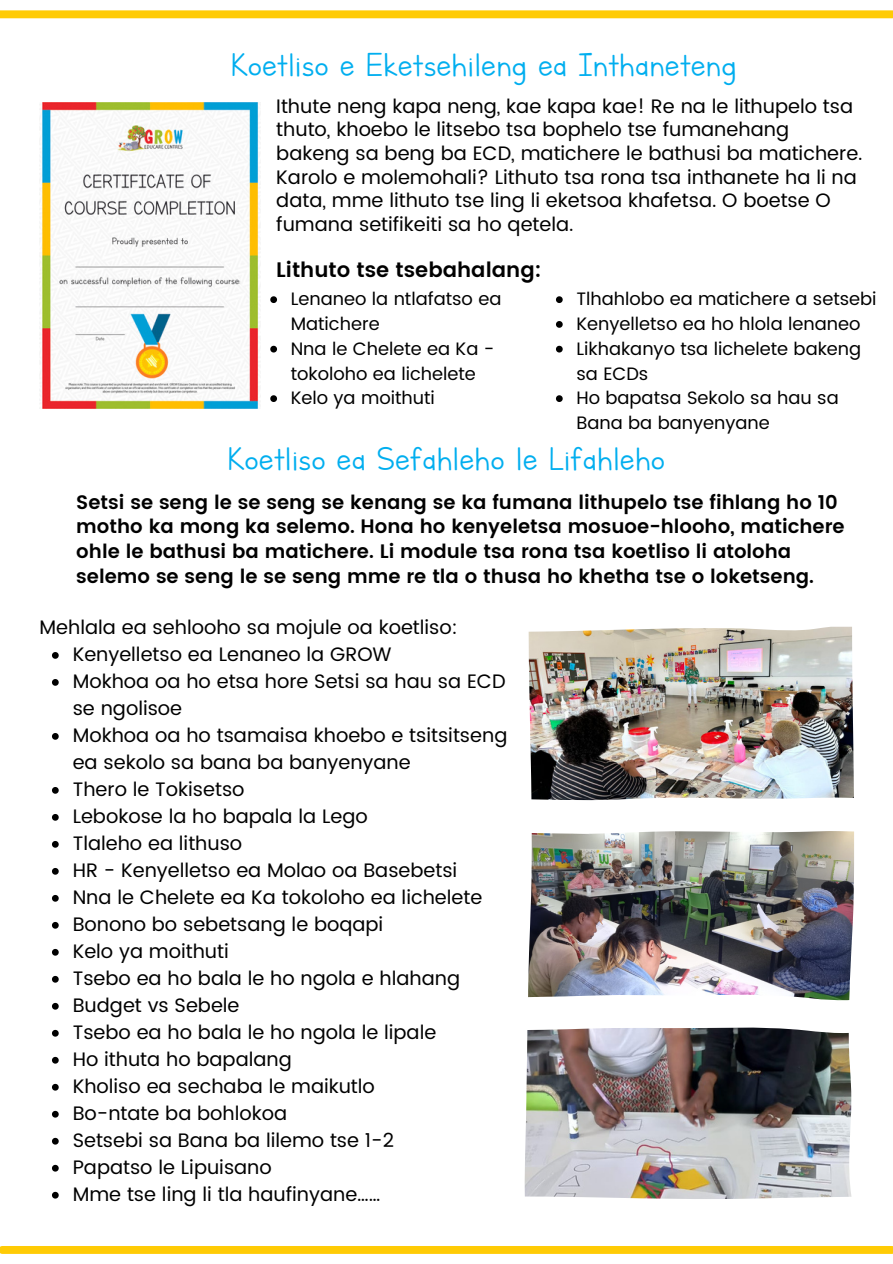
<style>
.page{position:relative;width:893px;height:1264px;background:#fff}
.page>*{position:absolute;margin:0;border:0;box-sizing:border-box;transform-origin:0 0}
.t1{font:39px "Lettersfor Learners";color:#00aeef}
.t2{font:600 21px "Poppins";color:#000}
.t3{font:19.5px/23.5px "Poppins";color:#000}
.t4{font:600 19.5px/24.8px "Poppins";color:#000}
.t5{font:18px/24.8px "Poppins";color:#000}
</style>
<div class="page">
<img style="left:528px;top:626px;width:325px;height:174px">
<img style="left:528px;top:831px;width:326px;height:169px">
<img style="left:525px;top:1027px;width:326px;height:172px">
<svg style="left:0;top:10px;width:892px;height:8px;background:#ffcd10"></svg>
<div style="left:0;top:1246px;width:892px;height:7px;background:#ffcb05"></div>
<img style="left:40px;top:103px;width:220px;height:305px">
<svg style="left:52px;top:652px;width:7px;height:6px"></svg>
<svg style="left:52px;top:679px;width:7px;height:6px"></svg>
<svg style="left:52px;top:733px;width:7px;height:6px"></svg>
<svg style="left:52px;top:787px;width:7px;height:6px"></svg>
<svg style="left:52px;top:814px;width:7px;height:6px"></svg>
<svg style="left:52px;top:841px;width:7px;height:6px"></svg>
<svg style="left:52px;top:868px;width:7px;height:6px"></svg>
<svg style="left:52px;top:895px;width:7px;height:6px"></svg>
<svg style="left:52px;top:921px;width:7px;height:7px"></svg>
<svg style="left:52px;top:948px;width:7px;height:7px"></svg>
<svg style="left:52px;top:975px;width:7px;height:7px"></svg>
<svg style="left:52px;top:1002px;width:7px;height:7px"></svg>
<svg style="left:52px;top:1029px;width:7px;height:7px"></svg>
<svg style="left:52px;top:1056px;width:7px;height:7px"></svg>
<svg style="left:52px;top:1083px;width:7px;height:7px"></svg>
<svg style="left:52px;top:1110px;width:7px;height:7px"></svg>
<svg style="left:52px;top:1137px;width:7px;height:7px"></svg>
<svg style="left:52px;top:1164px;width:7px;height:7px"></svg>
<svg style="left:52px;top:1191px;width:7px;height:7px"></svg>
<svg style="left:270px;top:296px;width:7px;height:7px"></svg>
<svg style="left:270px;top:346px;width:7px;height:6px"></svg>
<svg style="left:270px;top:395px;width:7px;height:7px"></svg>
<svg style="left:556px;top:296px;width:6px;height:7px"></svg>
<svg style="left:556px;top:321px;width:6px;height:7px"></svg>
<svg style="left:556px;top:346px;width:6px;height:6px"></svg>
<svg style="left:556px;top:395px;width:6px;height:7px"></svg>
<p class="t1" style="left:231px;top:46px;width:507px">Koetliso e Eketsehileng ea Inthaneteng</p>
<p class="t3" style="left:276px;top:94px;width:587px">Ithute neng kapa neng, kae kapa kae! Re na le lithupelo tsa thuto, khoebo le litsebo tsa bophelo tse fumanehang bakeng sa beng ba ECD, matichere le bathusi ba matichere.<br>Karolo e molemohali? Lithuto tsa rona tsa inthanete ha li na data, mme lithuto tse ling li eketsoa khafetsa. O boetse O fumana setifikeiti sa ho qetela.</p>
<p class="t2" style="left:276px;top:254px;width:266px">Lithuto tse tsebahalang:</p>
<p class="t5" style="left:291px;top:286px;width:212px">Lenaneo la ntlafatso ea<br>Matichere</p>
<p class="t5" style="left:291px;top:336px;width:205px">Nna le Chelete ea Ka - tokoloho ea lichelete</p>
<p class="t5" style="left:291px;top:385px;width:146px">Kelo ya moithuti</p>
<p class="t5" style="left:576px;top:286px;width:302px">Tlhahlobo ea matichere a setsebi</p>
<p class="t5" style="left:576px;top:311px;width:285px">Kenyelletso ea ho hlola lenaneo</p>
<p class="t5" style="left:576px;top:336px;width:286px">Likhakanyo tsa lichelete bakeng sa ECDs</p>
<p class="t5" style="left:576px;top:385px;width:264px">Ho bapatsa Sekolo sa hau sa<br>Bana ba banyenyane</p>
<p class="t1" style="left:227px;top:440px;width:439px">Koetliso ea Sefahleho le Lifahleho</p>
<p class="t4" style="left:76px;top:489px;width:770px">Setsi se seng le se seng se kenang se ka fumana lithupelo tse fihlang ho 10 motho ka mong ka selemo. Hona ho kenyeletsa mosuoe-hlooho, matichere ohle le bathusi ba matichere. Li module tsa rona tsa koetliso li atoloha selemo se seng le se seng mme re tla o thusa ho khetha tse o loketseng.</p>
<p class="t3" style="left:40px;top:615px;width:419px">Mehlala ea sehlooho sa mojule oa koetliso:</p>
<p class="t3" style="left:73px;top:642px;width:320px">Kenyelletso ea Lenaneo la GROW</p>
<p class="t3" style="left:73px;top:667px;width:434px;line-height:27px">Mokhoa oa ho etsa hore Setsi sa hau sa ECD se ngolisoe</p>
<p class="t3" style="left:73px;top:721px;width:436px;line-height:27px">Mokhoa oa ho tsamaisa khoebo e tsitsitseng ea sekolo sa bana ba banyenyane</p>
<p class="t3" style="left:73px;top:777px;width:173px">Thero le Tokisetso</p>
<p class="t3" style="left:73px;top:804px;width:296px">Lebokose la ho bapala la Lego</p>
<p class="t3" style="left:73px;top:831px;width:171px">Tlaleho ea lithuso</p>
<p class="t3" style="left:73px;top:858px;width:386px">HR - Kenyelletso ea Molao oa Basebetsi</p>
<p class="t3" style="left:73px;top:885px;width:411px">Nna le Chelete ea Ka tokoloho ea lichelete</p>
<p class="t3" style="left:73px;top:912px;width:312px">Bonono bo sebetsang le boqapi</p>
<p class="t3" style="left:73px;top:939px;width:157px">Kelo ya moithuti</p>
<p class="t3" style="left:73px;top:966px;width:389px">Tsebo ea ho bala le ho ngola e hlahang</p>
<p class="t3" style="left:73px;top:993px;width:168px">Budget vs Sebele</p>
<p class="t3" style="left:73px;top:1020px;width:365px">Tsebo ea ho bala le ho ngola le lipale</p>
<p class="t3" style="left:73px;top:1047px;width:220px">Ho ithuta ho bapalang</p>
<p class="t3" style="left:73px;top:1074px;width:304px">Kholiso ea sechaba le maikutlo</p>
<p class="t3" style="left:73px;top:1101px;width:216px">Bo-ntate ba bohlokoa</p>
<p class="t3" style="left:73px;top:1128px;width:323px">Setsebi sa Bana ba lilemo tse 1-2</p>
<p class="t3" style="left:73px;top:1155px;width:201px">Papatso le Lipuisano</p>
<p class="t3" style="left:73px;top:1182px;width:309px">Mme tse ling li tla haufinyane……</p>
</div>
